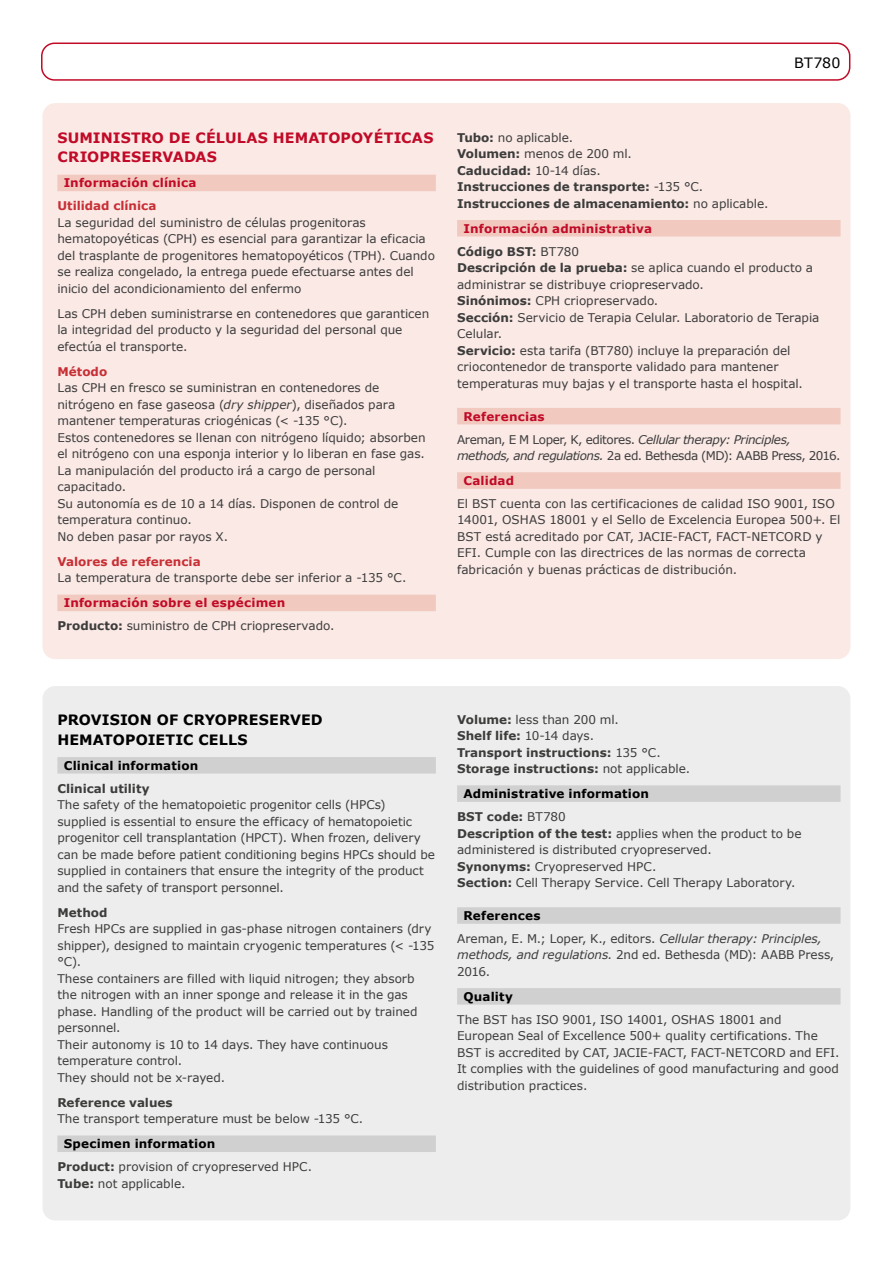
<style>
.page{position:relative;width:893px;height:1263px;background:#fff}
.page>*{position:absolute;margin:0;border:0;box-sizing:border-box;transform-origin:0 0}
.t1{font:700 14.25px/19.5px "Verdana";letter-spacing:.01em;color:#c10a27}
.t2{font:700 14.25px/19.5px "Verdana";letter-spacing:.01em;color:#000}
.t3{font:14.25px "Verdana";letter-spacing:.01em;color:#000}
.t4{font:12px/16.5px "Verdana";color:#3c3c3b}
.t5{font:700 12px/16.5px "Verdana";color:#3c3c3b}
.t6{font:700 12px/23px "Verdana";letter-spacing:.01em;color:#000}
.t7{font:italic 12px/22.8px "Verdana";letter-spacing:-.04em;color:#3c3c3b}
.t8{font:12px/25px "Verdana";letter-spacing:-.035em;color:#3c3c3b}
.t9{font:700 12px/23px "Verdana";letter-spacing:.01em;color:#c10a27}
.t10{font:700 12px "Verdana";color:#c72f35}
.s1{font-style:italic}
.s2{font-weight:700;color:#c10a27}
.s3{font-weight:700}
.s4{font-weight:400}
.s5{color:#3c3c3b}
.s6{font-weight:400;color:#3c3c3b}
.s7{font-weight:700;font-style:normal;color:#c10a27}
.s8{font-style:normal}
.s9{font-weight:700;color:#000}
</style>
<div class="page">
<div style="left:43px;top:103px;width:807px;height:556px;background:#fae9e5;border-radius:13px"></div>
<div style="left:43px;top:686px;width:807px;height:534px;background:#ededed;border-radius:13px"></div>
<div style="left:57px;top:175px;width:379px;height:16px;background:#f1c9bf"></div>
<div style="left:57px;top:595px;width:379px;height:16px;background:#f1c9bf"></div>
<div style="left:57px;top:757px;width:379px;height:16px;background:#d0d0d0"></div>
<div style="left:57px;top:1135px;width:379px;height:17px;background:#d0d0d0"></div>
<div style="left:457px;top:220px;width:383px;height:16px;background:#f1c9bf"></div>
<div style="left:457px;top:408px;width:383px;height:16px;background:#f1c9bf"></div>
<div style="left:457px;top:472px;width:383px;height:17px;background:#f1c9bf"></div>
<div style="left:457px;top:785px;width:383px;height:17px;background:#d0d0d0"></div>
<div style="left:457px;top:907px;width:383px;height:17px;background:#d0d0d0"></div>
<div style="left:457px;top:988px;width:383px;height:17px;background:#d0d0d0"></div>
<div style="left:41px;top:43px;width:809px;height:38px;border:2px solid #c10a27;border-radius:13px"></div>
<p class="t3" style="left:794px;top:53px;width:48px">BT780</p>
<p class="t1" style="left:57px;top:128px;width:378px">SUMINISTRO DE CÉLULAS HEMATOPOYÉTICAS<br>CRIOPRESERVADAS</p>
<p class="t9" style="left:64px;top:172px;width:134px">Información clínica</p>
<p class="t10" style="left:57px;top:198px;width:100px">Utilidad clínica</p>
<p class="t4" style="left:57px;top:214px;width:379px">La seguridad del suministro de células progenitoras hematopoyéticas (CPH) es esencial para garantizar la eficacia del trasplante de progenitores hematopoyéticos (TPH). Cuando se realiza congelado, la entrega puede efectuarse antes del inicio del acondicionamiento del enfermo</p>
<p class="t4" style="left:57px;top:305px;width:373px">Las CPH deben suministrarse en contenedores que garanticen la integridad del producto y la seguridad del personal que efectúa el transporte.</p>
<p class="t10" style="left:57px;top:364px;width:51px">Método</p>
<p class="t4" style="left:57px;top:380px;width:370px">Las CPH en fresco se suministran en contenedores de nitrógeno en fase gaseosa (<span class="s1">dry shipper</span>), diseñados para mantener temperaturas criogénicas (&lt; -135 °C).<br>Estos contenedores se llenan con nitrógeno líquido; absorben el nitrógeno con una esponja interior y lo liberan en fase gas.<br>La manipulación del producto irá a cargo de personal capacitado.<br>Su autonomía es de 10 a 14 días. Disponen de control de temperatura continuo.<br>No deben pasar por rayos X.</p>
<p class="t10" style="left:57px;top:554px;width:145px">Valores de referencia</p>
<p class="t4" style="left:57px;top:570px;width:350px">La temperatura de transporte debe ser inferior a -135 °C.</p>
<p class="t4" style="left:57px;top:592px;width:279px;line-height:23px;text-indent:6px"><span class="s2">Información sobre el espécimen<br></span><span class="s3">Producto:</span> suministro de CPH criopreservado.</p>
<p class="t5" style="left:457px;top:129px;width:313px">Tubo: <span class="s4">no aplicable.<br></span>Volumen: <span class="s4">menos de 200 ml.<br></span>Caducidad: <span class="s4">10-14 días.<br></span>Instrucciones de transporte: <span class="s4">-135 °C.<br></span>Instrucciones de almacenamiento: <span class="s4">no aplicable.</span></p>
<p class="t9" style="left:457px;top:217px;width:196px;text-indent:6px">Información administrativa<br><span class="s5">Código BST:</span> <span class="s6">BT780</span></p>
<p class="t4" style="left:457px;top:260px;width:364px"><span class="s3">Descripción de la prueba:</span> se aplica cuando el producto a administrar se distribuye criopreservado.<br><span class="s3">Sinónimos:</span> CPH criopreservado.<br><span class="s3">Sección:</span> Servicio de Terapia Celular. Laboratorio de Terapia Celular.<br><span class="s3">Servicio:</span> esta tarifa (BT780) incluye la preparación del criocontenedor de transporte validado para mantener temperaturas muy bajas y el transporte hasta el hospital.</p>
<p class="t7" style="left:457px;top:405px;width:335px;text-indent:6px"><span class="s7">Referencias<br></span><span class="s8">Areman, E M Loper, K, editores.</span> Cellular therapy: Principles,</p>
<p class="t8" style="left:463px;top:443px;width:378px;text-indent:-6px"><span class="s1">methods, and regulations.</span> 2a ed. Bethesda (MD): AABB Press, 2016.<br><span class="s2">Calidad</span></p>
<p class="t4" style="left:457px;top:495px;width:385px">El BST cuenta con las certificaciones de calidad ISO 9001, ISO 14001, OSHAS 18001 y el Sello de Excelencia Europea 500+. El BST está acreditado por CAT, JACIE-FACT, FACT-NETCORD y EFI. Cumple con las directrices de las normas de correcta fabricación y buenas prácticas de distribución.</p>
<p class="t2" style="left:57px;top:710px;width:267px">PROVISION OF CRYOPRESERVED<br>HEMATOPOIETIC CELLS</p>
<p class="t6" style="left:64px;top:754px;width:136px">Clinical information</p>
<p class="t5" style="left:57px;top:780px;width:94px">Clinical utility</p>
<p class="t4" style="left:57px;top:797px;width:379px">The safety of the hematopoietic progenitor cells (HPCs) supplied is essential to ensure the efficacy of hematopoietic progenitor cell transplantation (HPCT). When frozen, delivery can be made before patient conditioning begins HPCs should be supplied in containers that ensure the integrity of the product and the safety of transport personnel.</p>
<p class="t5" style="left:57px;top:904px;width:52px">Method</p>
<p class="t4" style="left:57px;top:921px;width:379px">Fresh HPCs are supplied in gas-phase nitrogen containers (dry shipper), designed to maintain cryogenic temperatures (&lt; -135 °C).<br>These containers are filled with liquid nitrogen; they absorb the nitrogen with an inner sponge and release it in the gas phase. Handling of the product will be carried out by trained personnel.<br>Their autonomy is 10 to 14 days. They have continuous temperature control.<br>They should not be x-rayed.</p>
<p class="t5" style="left:57px;top:1094px;width:117px">Reference values</p>
<p class="t4" style="left:57px;top:1111px;width:307px">The transport temperature must be below -135 °C.</p>
<p class="t4" style="left:57px;top:1132px;width:256px;line-height:23px;text-indent:6px"><span class="s9">Specimen information<br></span><span class="s3">Product:</span> provision of cryopreserved HPC.</p>
<p class="t4" style="left:57px;top:1175px;width:129px"><span class="s3">Tube:</span> not applicable.</p>
<p class="t5" style="left:457px;top:711px;width:234px">Volume: <span class="s4">less than 200 ml.<br></span>Shelf life: <span class="s4">10-14 days.<br></span>Transport instructions: <span class="s4">135 °C.<br></span>Storage instructions: <span class="s4">not applicable.</span></p>
<p class="t6" style="left:457px;top:782px;width:193px;text-indent:6px">Administrative information<br><span class="s5">BST code:</span> <span class="s6">BT780</span></p>
<p class="t4" style="left:457px;top:825px;width:346px"><span class="s3">Description of the test:</span> applies when the product to be administered is distributed cryopreserved.<br><span class="s3">Synonyms:</span> Cryopreserved HPC.<br><span class="s3">Section:</span> Cell Therapy Service. Cell Therapy Laboratory.</p>
<p class="t4" style="left:457px;top:904px;width:366px;line-height:22.8px;text-indent:6px"><span class="s9">References<br></span>Areman, E. M.; Loper, K., editors. <span class="s1">Cellular therapy: Principles,</span></p>
<p class="t4" style="left:457px;top:947px;width:379px"><span class="s1">methods, and regulations.</span> 2nd ed. Bethesda (MD): AABB Press,<br>2016.</p>
<p class="t6" style="left:463px;top:985px;width:51px">Quality</p>
<p class="t4" style="left:457px;top:1011px;width:384px">The BST has ISO 9001, ISO 14001, OSHAS 18001 and European Seal of Excellence 500+ quality certifications. The BST is accredited by CAT, JACIE-FACT, FACT-NETCORD and EFI.<br>It complies with the guidelines of good manufacturing and good distribution practices.</p>
</div>
